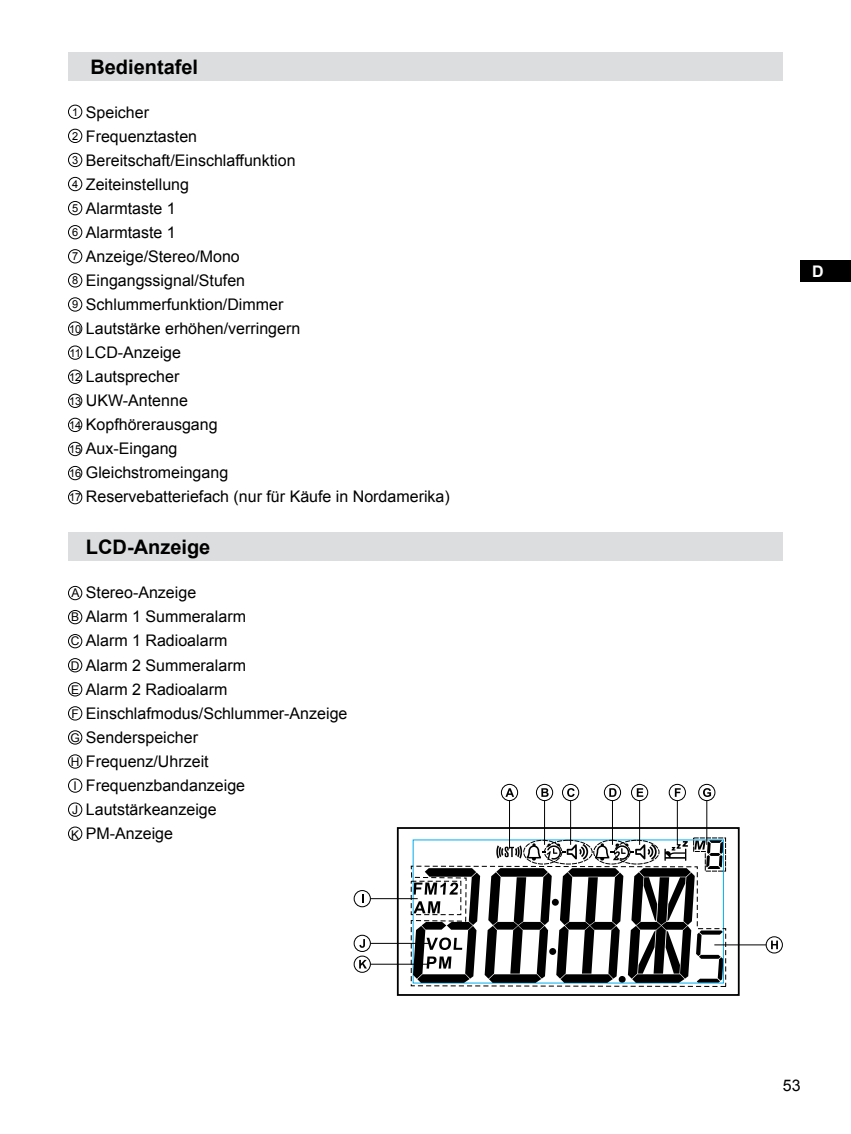
<style>
.page{position:relative;width:851px;height:1134px;background:#fff}
.page>*{position:absolute;margin:0;border:0;box-sizing:border-box;transform-origin:0 0}
.t1{font:700 20px "Arial";color:#000}
.t2{font:16px/24px "Arial";color:#000}
.t3{font:700 16px "Arial";color:#fff}
.t4{font:12px "Arial";color:#000}
.t5{font:11px/24px "Arial";color:#000}
</style>
<div class="page">
<div style="left:800px;top:260px;width:50px;height:22px;background:#000"></div>
<div style="left:68px;top:532px;width:714px;height:29px;background:#dcddde"></div>
<div style="left:68px;top:52px;width:714px;height:29px;background:#dcddde"></div>
<div style="left:68px;top:105px;width:14px;height:14px;border:1px solid #000;border-radius:50%"></div>
<div style="left:68px;top:129px;width:14px;height:14px;border:1px solid #000;border-radius:50%"></div>
<div style="left:68px;top:153px;width:14px;height:14px;border:1px solid #000;border-radius:50%"></div>
<div style="left:68px;top:177px;width:14px;height:14px;border:1px solid #000;border-radius:50%"></div>
<div style="left:68px;top:201px;width:14px;height:14px;border:1px solid #000;border-radius:50%"></div>
<div style="left:68px;top:225px;width:14px;height:14px;border:1px solid #000;border-radius:50%"></div>
<div style="left:68px;top:249px;width:14px;height:14px;border:1px solid #000;border-radius:50%"></div>
<div style="left:68px;top:273px;width:14px;height:14px;border:1px solid #000;border-radius:50%"></div>
<div style="left:68px;top:297px;width:14px;height:15px;border:1px solid #000;border-radius:50%"></div>
<div style="left:68px;top:321px;width:14px;height:15px;border:1px solid #000;border-radius:50%"></div>
<div style="left:68px;top:346px;width:14px;height:14px;border:1px solid #000;border-radius:50%"></div>
<div style="left:68px;top:370px;width:14px;height:14px;border:1px solid #000;border-radius:50%"></div>
<div style="left:68px;top:394px;width:14px;height:14px;border:1px solid #000;border-radius:50%"></div>
<div style="left:68px;top:418px;width:14px;height:14px;border:1px solid #000;border-radius:50%"></div>
<div style="left:68px;top:442px;width:14px;height:14px;border:1px solid #000;border-radius:50%"></div>
<div style="left:68px;top:466px;width:14px;height:14px;border:1px solid #000;border-radius:50%"></div>
<div style="left:68px;top:490px;width:14px;height:14px;border:1px solid #000;border-radius:50%"></div>
<div style="left:68px;top:827px;width:14px;height:14px;border:1px solid #000;border-radius:50%"></div>
<div style="left:68px;top:802px;width:14px;height:15px;border:1px solid #000;border-radius:50%"></div>
<div style="left:68px;top:778px;width:14px;height:15px;border:1px solid #000;border-radius:50%"></div>
<div style="left:68px;top:754px;width:14px;height:15px;border:1px solid #000;border-radius:50%"></div>
<div style="left:68px;top:730px;width:14px;height:14px;border:1px solid #000;border-radius:50%"></div>
<div style="left:68px;top:706px;width:14px;height:14px;border:1px solid #000;border-radius:50%"></div>
<div style="left:68px;top:682px;width:14px;height:14px;border:1px solid #000;border-radius:50%"></div>
<div style="left:68px;top:658px;width:14px;height:14px;border:1px solid #000;border-radius:50%"></div>
<div style="left:68px;top:634px;width:14px;height:14px;border:1px solid #000;border-radius:50%"></div>
<div style="left:68px;top:610px;width:14px;height:14px;border:1px solid #000;border-radius:50%"></div>
<div style="left:68px;top:586px;width:14px;height:14px;border:1px solid #000;border-radius:50%"></div>
<div style="left:397px;top:827px;width:342px;height:169px;border:2px solid #000"></div>
<svg style="left:501px;top:784px;width:16px;height:17px"></svg>
<div style="left:501px;top:784px;width:17px;height:17px;border:1px solid #000;border-radius:50%"></div>
<svg style="left:505px;top:788px;width:9px;height:9px"></svg>
<hr style="left:509px;top:800px;width:1px;height:49px;background:#000">
<svg style="left:354px;top:890px;width:16px;height:17px"></svg>
<div style="left:353px;top:890px;width:18px;height:17px;border:1px solid #000;border-radius:50%"></div>
<hr style="left:370px;top:898px;width:47px;height:1px;background:#000">
<svg style="left:536px;top:784px;width:16px;height:17px"></svg>
<div style="left:536px;top:784px;width:17px;height:17px;border:1px solid #000;border-radius:50%"></div>
<svg style="left:541px;top:788px;width:7px;height:9px"></svg>
<hr style="left:544px;top:800px;width:1px;height:45px;background:#000">
<svg style="left:562px;top:784px;width:16px;height:17px"></svg>
<div style="left:562px;top:784px;width:17px;height:17px;border:1px solid #000;border-radius:50%"></div>
<svg style="left:567px;top:788px;width:7px;height:9px"></svg>
<hr style="left:570px;top:800px;width:1px;height:45px;background:#000">
<svg style="left:604px;top:784px;width:16px;height:17px"></svg>
<div style="left:603px;top:784px;width:18px;height:17px;border:1px solid #000;border-radius:50%"></div>
<svg style="left:609px;top:788px;width:7px;height:9px"></svg>
<hr style="left:612px;top:800px;width:1px;height:45px;background:#000">
<svg style="left:631px;top:784px;width:16px;height:17px"></svg>
<div style="left:631px;top:784px;width:17px;height:17px;border:1px solid #000;border-radius:50%"></div>
<svg style="left:636px;top:788px;width:7px;height:9px"></svg>
<hr style="left:639px;top:800px;width:1px;height:45px;background:#000">
<svg style="left:669px;top:784px;width:16px;height:17px"></svg>
<div style="left:668px;top:784px;width:17px;height:17px;border:1px solid #000;border-radius:50%"></div>
<svg style="left:674px;top:788px;width:6px;height:9px"></svg>
<hr style="left:676px;top:800px;width:1px;height:45px;background:#000">
<svg style="left:698px;top:784px;width:16px;height:17px"></svg>
<div style="left:698px;top:784px;width:17px;height:17px;border:1px solid #000;border-radius:50%"></div>
<svg style="left:703px;top:788px;width:8px;height:9px"></svg>
<hr style="left:706px;top:800px;width:1px;height:45px;background:#000">
<svg style="left:766px;top:937px;width:16px;height:16px"></svg>
<div style="left:765px;top:936px;width:17px;height:17px;border:1px solid #000;border-radius:50%"></div>
<svg style="left:771px;top:940px;width:6px;height:9px"></svg>
<hr style="left:714px;top:944px;width:52px;height:1px;background:#000">
<svg style="left:354px;top:935px;width:16px;height:16px"></svg>
<div style="left:353px;top:935px;width:18px;height:17px;border:1px solid #000;border-radius:50%"></div>
<svg style="left:359px;top:939px;width:6px;height:9px"></svg>
<hr style="left:370px;top:943px;width:59px;height:1px;background:#000">
<svg style="left:354px;top:956px;width:16px;height:16px"></svg>
<div style="left:353px;top:955px;width:18px;height:18px;border:1px solid #000;border-radius:50%"></div>
<svg style="left:359px;top:960px;width:8px;height:8px"></svg>
<hr style="left:370px;top:964px;width:58px;height:1px;background:#000">
<svg style="left:410px;top:837px;width:316px;height:150px"></svg>
<p class="t1" style="left:90px;top:54px;width:109px">Bedientafel</p>
<p class="t2" style="left:86px;top:101px;width:365px">Speicher<br>Frequenztasten<br>Bereitschaft/Einschlaffunktion<br>Zeiteinstellung<br>Alarmtaste 1<br>Alarmtaste 1<br>Anzeige/Stereo/Mono<br>Eingangssignal/Stufen<br>Schlummerfunktion/Dimmer<br>Lautstärke erhöhen/verringern<br>LCD-Anzeige<br>Lautsprecher<br>UKW-Antenne<br>Kopfhörerausgang<br>Aux-Eingang<br>Gleichstromeingang<br>Reservebatteriefach (nur für Käufe in Nordamerika)</p>
<p class="t1" style="left:86px;top:534px;width:126px">LCD-Anzeige</p>
<p class="t2" style="left:86px;top:581px;width:263px">Stereo-Anzeige<br>Alarm 1 Summeralarm<br>Alarm 1 Radioalarm<br>Alarm 2 Summeralarm<br>Alarm 2 Radioalarm<br>Einschlafmodus/Schlummer-Anzeige<br>Senderspeicher<br>Frequenz/Uhrzeit<br>Frequenzbandanzeige<br>Lautstärkeanzeige<br>PM-Anzeige</p>
<p class="t5" style="left:69px;top:100px;width:14px">1<br>2<br>3<br>4<br>5<br>6<br>7<br>8<br>9<br>1 0<br>11<br>1 2<br>1 3<br>1 4<br>1 5<br>1 6<br>1 7</p>
<p class="t4" style="left:71px;top:585px;width:10px">A</p>
<p class="t4" style="left:71px;top:609px;width:10px">B</p>
<p class="t4" style="left:71px;top:633px;width:10px">C</p>
<p class="t4" style="left:71px;top:657px;width:10px">D</p>
<p class="t4" style="left:71px;top:681px;width:10px">E</p>
<p class="t4" style="left:71px;top:706px;width:9px">F</p>
<p class="t4" style="left:70px;top:730px;width:11px">G</p>
<p class="t4" style="left:71px;top:754px;width:10px">H</p>
<p class="t4" style="left:73px;top:778px;width:5px">I</p>
<p class="t4" style="left:72px;top:802px;width:7px">J</p>
<p class="t4" style="left:71px;top:826px;width:10px">K</p>
<p class="t3" style="left:811px;top:261px;width:13px">D</p>
<p class="t2" style="left:782px;top:1073px;width:19px">53</p>
</div>
